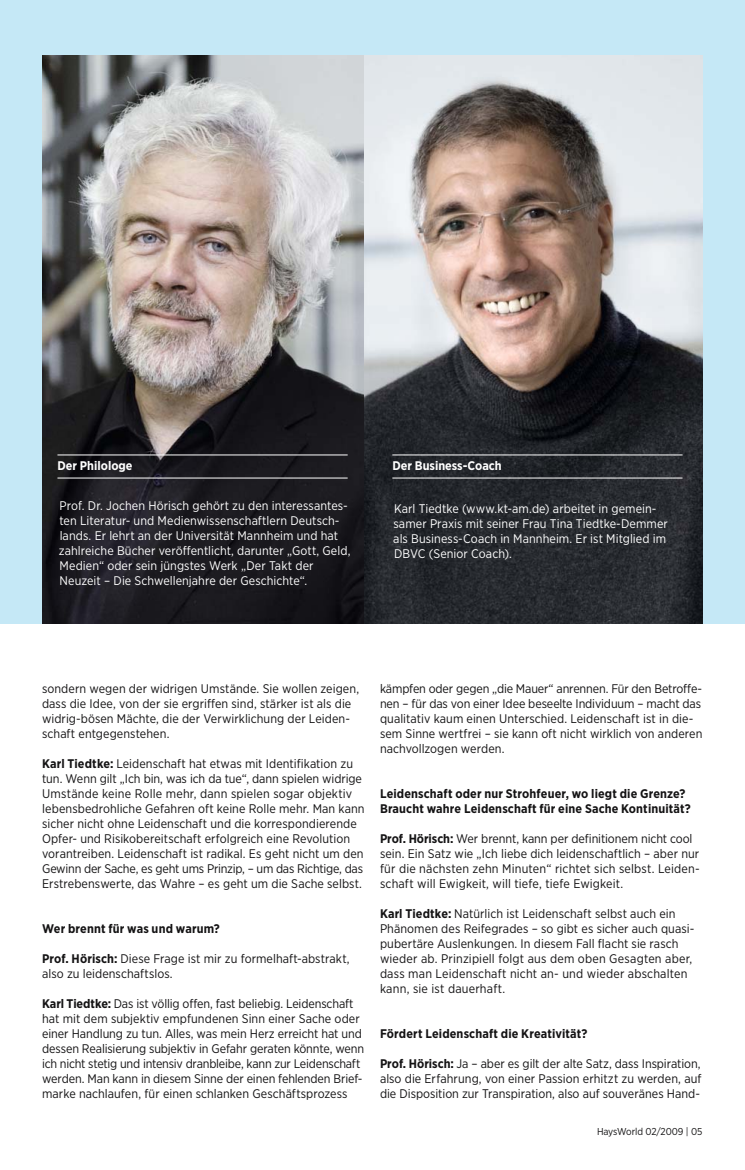
<style>
.page{position:relative;width:745px;height:1170px;background:#fff}
.page>*{position:absolute;margin:0;border:0;box-sizing:border-box;transform-origin:0 0}
.t1{font:12.5px/15px "Gotham Narrow";color:#141314}
.t2{font:12.5px/15px "Gotham Narrow";letter-spacing:.005em;color:#fff}
.t3{font:700 12.5px/15px "Gotham Narrow";letter-spacing:.01em;color:#141314}
.t4{font:700 12.5px "Gotham Narrow";color:#fff}
.t5{font:10px "Gotham Narrow";letter-spacing:-.01em;color:#141314}
.s1{font-weight:700}
</style>
<div class="page">
<div style="left:0;top:0;width:744px;height:624px;background:#c5e8f6"></div>
<img style="left:42px;top:55px;width:660px;height:568px">
<hr style="left:57px;top:454px;width:290px;height:1px;background:#fff">
<hr style="left:57px;top:477px;width:290px;height:1px;background:#fff">
<hr style="left:392px;top:454px;width:290px;height:1px;background:#fff">
<hr style="left:392px;top:477px;width:290px;height:1px;background:#fff">
<p class="t4" style="left:57px;top:460px;width:77px">Der Philologe</p>
<p class="t4" style="left:392px;top:460px;width:111px">Der Business-Coach</p>
<p class="t2" style="left:59px;top:499px;width:293px">Prof. Dr. Jochen Hörisch gehört zu den interessantes&shy;ten Literatur- und Medienwissenschaftlern Deutsch&shy;lands. Er lehrt an der Universität Mannheim und hat zahlreiche Bücher veröffentlicht, darunter „Gott, Geld, Medien“ oder sein jüngstes Werk „Der Takt der Neuzeit – Die Schwellenjahre der Geschichte“.</p>
<p class="t2" style="left:393px;top:502px;width:276px">Karl Tiedtke (www.kt-am.de) arbeitet in gemein&shy;samer Praxis mit seiner Frau Tina Tiedtke-Demmer als Business-Coach in Mannheim. Er ist Mitglied im DBVC (Senior Coach).</p>
<p class="t1" style="left:42px;top:682px;width:318px">sondern wegen der widrigen Umstände. Sie wollen zeigen, dass die Idee, von der sie ergriffen sind, stärker ist als die widrig-bösen Mächte, die der Verwirklichung der Leiden&shy;schaft entgegenstehen.</p>
<p class="t1" style="left:42px;top:757px;width:324px"><span class="s1">Karl Tiedtke:</span> Leidenschaft hat etwas mit Identifikation zu tun. Wenn gilt „Ich bin, was ich da tue“, dann spielen widrige Umstände keine Rolle mehr, dann spielen sogar objektiv lebensbedrohliche Gefahren oft keine Rolle mehr. Man kann sicher nicht ohne Leidenschaft und die korrespondierende Opfer- und Risikobereitschaft erfolgreich eine Revolution vorantreiben. Leidenschaft ist radikal. Es geht nicht um den Gewinn der Sache, es geht ums Prinzip, – um das Richtige, das Erstrebenswerte, das Wahre – es geht um die Sache selbst.</p>
<p class="t3" style="left:42px;top:922px;width:179px">Wer brennt für was und warum?</p>
<p class="t1" style="left:42px;top:952px;width:309px"><span class="s1">Prof. Hörisch:</span> Diese Frage ist mir zu formelhaft-abstrakt, also zu leidenschaftslos.</p>
<p class="t1" style="left:42px;top:997px;width:323px"><span class="s1">Karl Tiedtke:</span> Das ist völlig offen, fast beliebig. Leidenschaft hat mit dem subjektiv empfundenen Sinn einer Sache oder einer Handlung zu tun. Alles, was mein Herz erreicht hat und dessen Realisierung subjektiv in Gefahr geraten könnte, wenn ich nicht stetig und intensiv dranbleibe, kann zur Leidenschaft werden. Man kann in diesem Sinne der einen fehlenden Brief&shy;marke nachlaufen, für einen schlanken Geschäftsprozess</p>
<p class="t1" style="left:380px;top:682px;width:324px">kämpfen oder gegen „die Mauer“ anrennen. Für den Betroffe&shy;nen – für das von einer Idee beseelte Individuum – macht das qualitativ kaum einen Unterschied. Leidenschaft ist in die&shy;sem Sinne wertfrei – sie kann oft nicht wirklich von anderen nachvollzogen werden.</p>
<p class="t3" style="left:380px;top:787px;width:312px">Leidenschaft oder nur Strohfeuer, wo liegt die Grenze?<br>Braucht wahre Leidenschaft für eine Sache Kontinuität?</p>
<p class="t1" style="left:380px;top:832px;width:321px"><span class="s1">Prof. Hörisch:</span> Wer brennt, kann per definitionem nicht cool sein. Ein Satz wie „Ich liebe dich leidenschaftlich – aber nur für die nächsten zehn Minuten“ richtet sich selbst. Leiden&shy;schaft will Ewigkeit, will tiefe, tiefe Ewigkeit.</p>
<p class="t1" style="left:380px;top:907px;width:315px"><span class="s1">Karl Tiedtke:</span> Natürlich ist Leidenschaft selbst auch ein Phänomen des Reifegrades – so gibt es sicher auch quasi&shy;pubertäre Auslenkungen. In diesem Fall flacht sie rasch wieder ab. Prinzipiell folgt aus dem oben Gesagten aber, dass man Leidenschaft nicht an- und wieder abschalten kann, sie ist dauerhaft.</p>
<p class="t3" style="left:380px;top:1027px;width:209px">Fördert Leidenschaft die Kreativität?</p>
<p class="t1" style="left:380px;top:1057px;width:323px;text-align:justify"><span class="s1">Prof. Hörisch:</span> Ja – aber es gilt der alte Satz, dass Inspiration, also die Erfahrung, von einer Passion erhitzt zu werden, auf die Disposition zur Transpiration, also auf souveränes Hand-</p>
<p class="t5" style="left:596px;top:1127px;width:107px">HaysWorld 02/2009 | 05</p>
</div>
